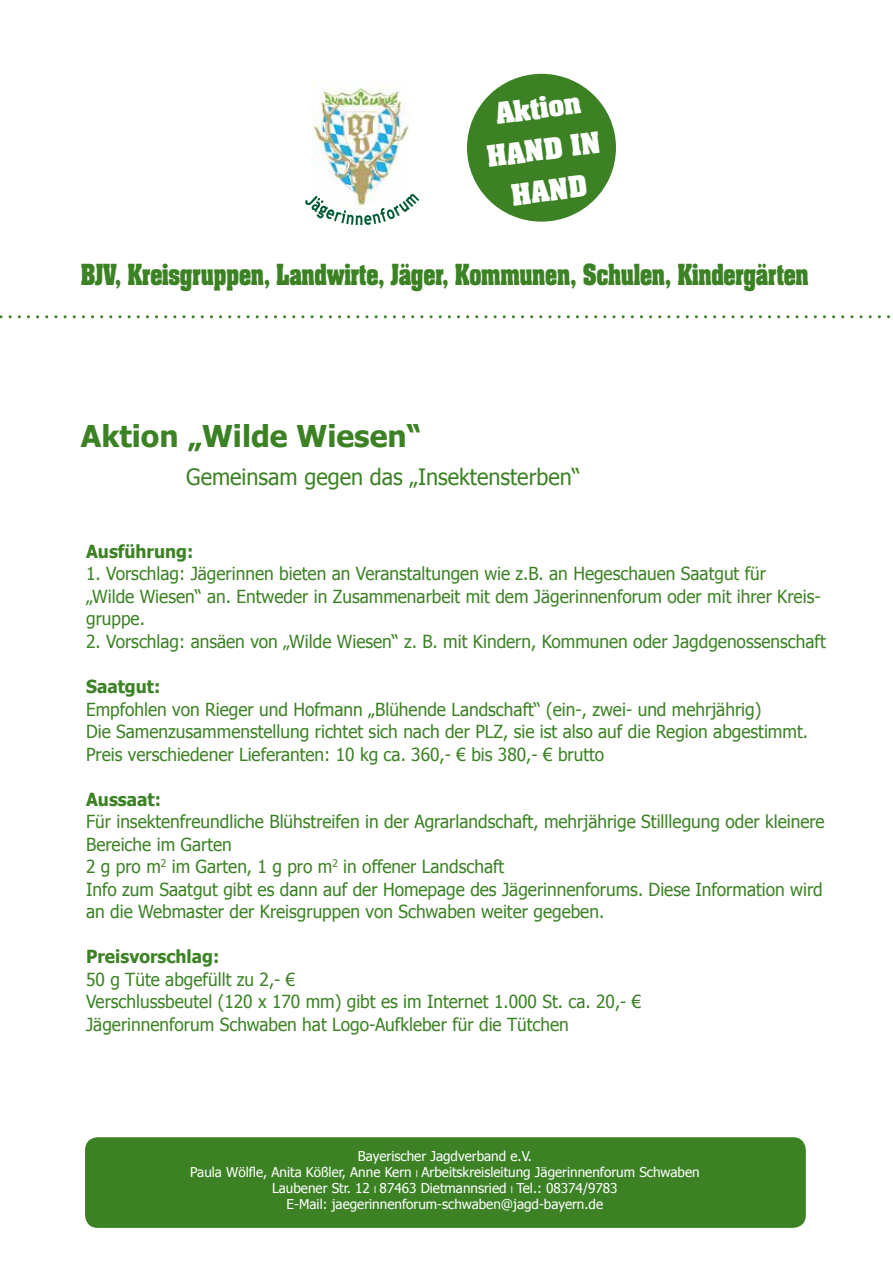
<style>
.page{position:relative;width:893px;height:1263px;background:#fff}
.page>*{position:absolute;margin:0;border:0;box-sizing:border-box;transform-origin:0 0}
.t1{font:700 30px "Tahoma";color:#3c8225}
.t2{font:700 25.2px/41.4px "Aachen";color:#fff;text-align:center}
.t3{font:700 24.75px "Aachen";letter-spacing:-.015em;color:#3c8225;scale:.79 1}
.t4{font:22.5px "Tahoma";color:#3c8225;scale:.96 1}
.t5{font:18px/22.5px "Tahoma";color:#3c8225;scale:.96 1}
.t6{font:700 18px "Tahoma";color:#3c8225;scale:.96 1}
.t7{font:13.5px/16.2px "Tahoma";color:#fff;text-align:center}
</style>
<div class="page">
<div style="left:85px;top:1137px;width:721px;height:91px;background:#3c8225;border-radius:13px"></div>
<img style="left:312px;top:81px;width:98px;height:113px">
<svg style="left:305px;top:194px;width:114px;height:31px"></svg>
<div style="left:467px;top:74px;width:149px;height:148px;background:#3c8225;border-radius:50%"></div>
<svg style="left:0;top:315px;width:890px;height:3px"></svg>
<h2 class="t2" style="left:478px;top:95px;width:116px;rotate:-8deg">Aktion<br>HAND IN<br>HAND</h2>
<h3 class="t3" style="left:81px;top:257px;width:923px">BJV, Kreisgruppen, Landwirte, Jäger, Kommunen, Schulen, Kindergärten</h3>
<h1 class="t1" style="left:81px;top:415px;width:342px">Aktion „Wilde Wiesen“</h1>
<p class="t4" style="left:186px;top:461px;width:412px">Gemeinsam gegen das „Insektensterben“</p>
<p class="t6" style="left:86px;top:539px;width:113px">Ausführung:</p>
<p class="t5" style="left:86px;top:562px;width:767px">1. Vorschlag: Jägerinnen bieten an Veranstaltungen wie z.B. an Hegeschauen Saatgut für<br>„Wilde Wiesen“ an. Entweder in Zusammenarbeit mit dem Jägerinnenforum oder mit ihrer Kreis&shy;gruppe.</p>
<p class="t5" style="left:86px;top:629px;width:772px">2. Vorschlag: ansäen von „Wilde Wiesen“ z. B. mit Kindern, Kommunen oder Jagdgenossenschaft</p>
<p class="t6" style="left:86px;top:674px;width:79px">Saatgut:</p>
<p class="t5" style="left:86px;top:697px;width:753px">Empfohlen von Rieger und Hofmann „Blühende Landschaft“ (ein-, zwei- und mehrjährig)<br>Die Samenzusammenstellung richtet sich nach der PLZ, sie ist also auf die Region abgestimmt.<br>Preis verschiedener Lieferanten: 10 kg ca. 360,- € bis 380,- € brutto</p>
<p class="t6" style="left:86px;top:786px;width:79px">Aussaat:</p>
<p class="t5" style="left:86px;top:809px;width:771px">Für insektenfreundliche Blühstreifen in der Agrarlandschaft, mehrjährige Stilllegung oder kleinere Bereiche im Garten<br>2 g pro m<sup>2</sup> im Garten, 1 g pro m<sup>2</sup> in offener Landschaft<br>Info zum Saatgut gibt es dann auf der Homepage des Jägerinnenforums. Diese Information wird an die Webmaster der Kreisgruppen von Schwaben weiter gegeben.</p>
<p class="t6" style="left:86px;top:944px;width:140px">Preisvorschlag:</p>
<p class="t5" style="left:86px;top:967px;width:580px">50 g Tüte abgefüllt zu 2,- €<br>Verschlussbeutel (120 x 170 mm) gibt es im Internet 1.000 St. ca. 20,- €<br>Jägerinnenforum Schwaben hat Logo-Aufkleber für die Tütchen</p>
<p class="t7" style="left:190px;top:1147px;width:511px">Bayerischer Jagdverband e.V.<br>Paula Wölfle, Anita Kößler, Anne Kern ˡ Arbeitskreisleitung Jägerinnenforum Schwaben Laubener Str. 12 ˡ 87463 Dietmannsried ˡ Tel.: 08374/9783<br>E-Mail: jaegerinnenforum-schwaben@jagd-bayern.de</p>
</div>
